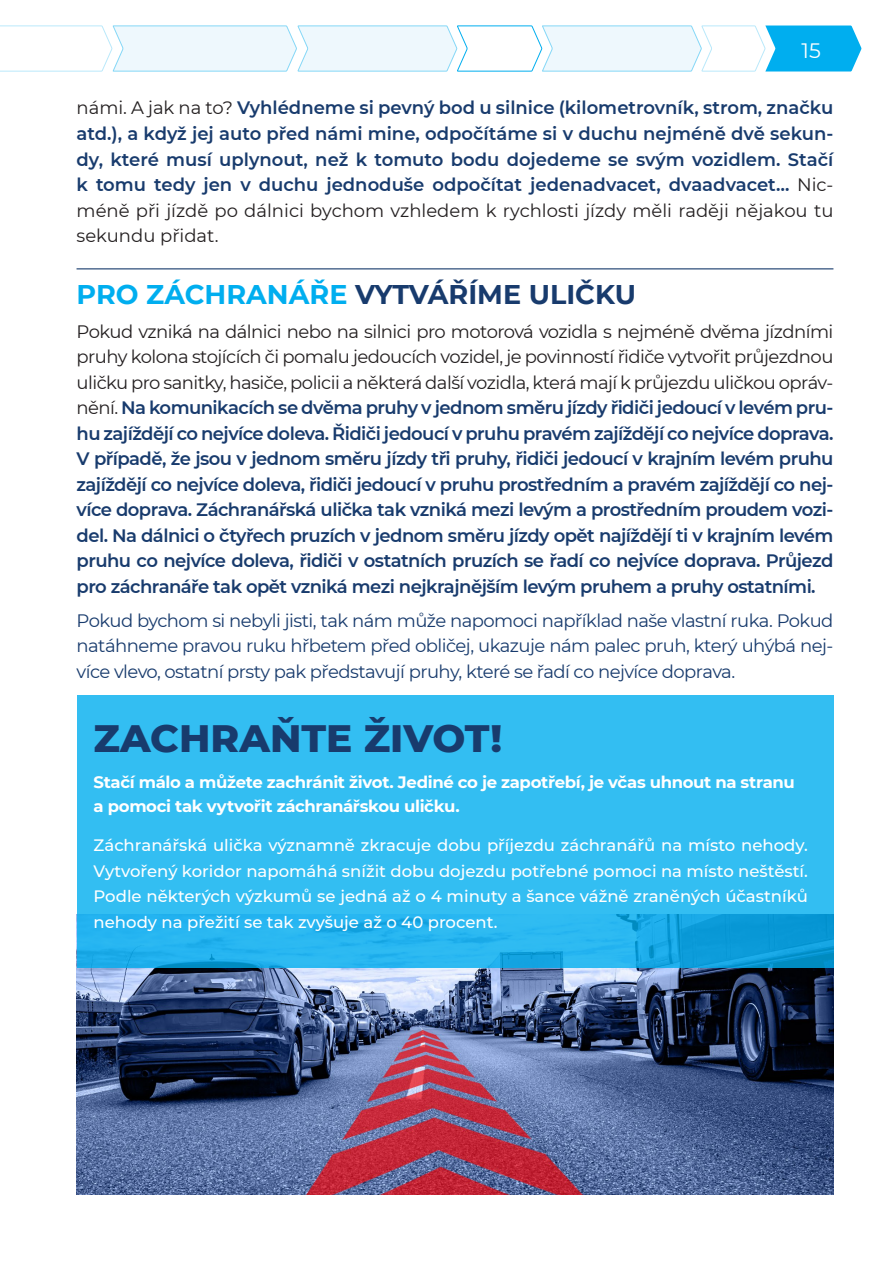
<style>
.page{position:relative;width:893px;height:1263px;background:#fff}
.page>*{position:absolute;margin:0;border:0;box-sizing:border-box;transform-origin:0 0}
.t1{font:800 39px "Montserrat";color:#183b6d}
.bold_linka{font:700 27px "Montserrat";color:#183b6d}
.t2{font:20.85px "Montserrat";color:#fff}
.t3{font:600 18px/25.5px "Montserrat";letter-spacing:-.02em;color:#183b6d;text-align:justify}
.t4{font:18px/25.5px "Montserrat";letter-spacing:-.03em;color:#183b6d;text-align:justify}
.t5{font:500 16.5px/25.5px "Montserrat";color:#fff;text-align:justify}
.Základní_odstavec{font:700 16.5px/24px "Montserrat";letter-spacing:-.02em;color:#fff}
.s1{font-weight:400;color:#231f20}
.s2{color:#00aeef}
</style>
<div class="page">
<svg style="left:0;top:25px;width:861px;height:47px"></svg>
<hr style="left:77px;top:268px;width:756px;height:1px;background:#183b6d">
<img style="left:77px;top:967px;width:756px;height:228px">
<svg style="left:77px;top:695px;width:756px;height:272px;background:#2fbaf0"></svg>
<p class="t2" style="left:801px;top:37px;width:21px">15</p>
<p class="t3" style="left:77px;top:95px;width:758px"><span class="s1">námi. A jak na to?</span> Vyhlédneme si pevný bod u silnice (kilometrovník, strom, značku atd.), a když jej auto před námi mine, odpočítáme si v duchu nejméně dvě sekun&shy;dy, které musí uplynout, než k tomuto bodu dojedeme se svým vozidlem. Stačí k tomu tedy jen v duchu jednoduše odpočítat jedenadvacet, dvaadvacet… <span class="s1">Nic&shy;méně při jízdě po dálnici bychom vzhledem k rychlosti jízdy měli raději nějakou tu sekundu přidat.</span></p>
<p class="bold_linka" style="left:77px;top:274px;width:561px"><span class="s2">PRO ZÁCHRANÁŘE</span> VYTVÁŘÍME ULIČKU</p>
<p class="t3" style="left:77px;top:318px;width:758px"><span class="s1">Pokud vzniká na dálnici nebo na silnici pro motorová vozidla s nejméně dvěma jízdními pruhy kolona stojících či pomalu jedoucích vozidel, je povinností řidiče vytvořit průjezdnou uličku pro sanitky, hasiče, policii a některá další vozidla, která mají k průjezdu uličkou opráv&shy;nění.</span> Na komunikacích se dvěma pruhy v jednom směru jízdy řidiči jedoucí v levém pru&shy;hu zajíždějí co nejvíce doleva. Řidiči jedoucí v pruhu pravém zajíždějí co nejvíce doprava.<br>V případě, že jsou v jednom směru jízdy tři pruhy, řidiči jedoucí v krajním levém pruhu zajíždějí co nejvíce doleva, řidiči jedoucí v pruhu prostředním a pravém zajíždějí co nej&shy;více doprava. Záchranářská ulička tak vzniká mezi levým a prostředním proudem vozi&shy;del. Na dálnici o čtyřech pruzích v jednom směru jízdy opět najíždějí ti v krajním levém pruhu co nejvíce doleva, řidiči v ostatních pruzích se řadí co nejvíce doprava. Průjezd pro záchranáře tak opět vzniká mezi nejkrajnějším levým pruhem a pruhy ostatními.</p>
<p class="t4" style="left:77px;top:607px;width:758px">Pokud bychom si nebyli jisti, tak nám může napomoci například naše vlastní ruka. Pokud natáhneme pravou ruku hřbetem před obličej, ukazuje nám palec pruh, který uhýbá nej&shy;více vlevo, ostatní prsty pak představují pruhy, které se řadí co nejvíce doprava.</p>
<p class="t1" style="left:94px;top:710px;width:410px">ZACHRAŇTE ŽIVOT!</p>
<p class="Základní_odstavec" style="left:94px;top:769px;width:703px">Stačí málo a můžete zachránit život. Jediné co je zapotřebí, je včas uhnout na stranu a pomoci tak vytvořit záchranářskou uličku.</p>
<p class="t5" style="left:94px;top:832px;width:716px">Záchranářská ulička významně zkracuje dobu příjezdu záchranářů na místo nehody.<br>Vytvořený koridor napomáhá snížit dobu dojezdu potřebné pomoci na místo neštěstí.<br>Podle některých výzkumů se jedná až o 4 minuty a šance vážně zraněných účastníků nehody na přežití se tak zvyšuje až o 40 procent.</p>
</div>
